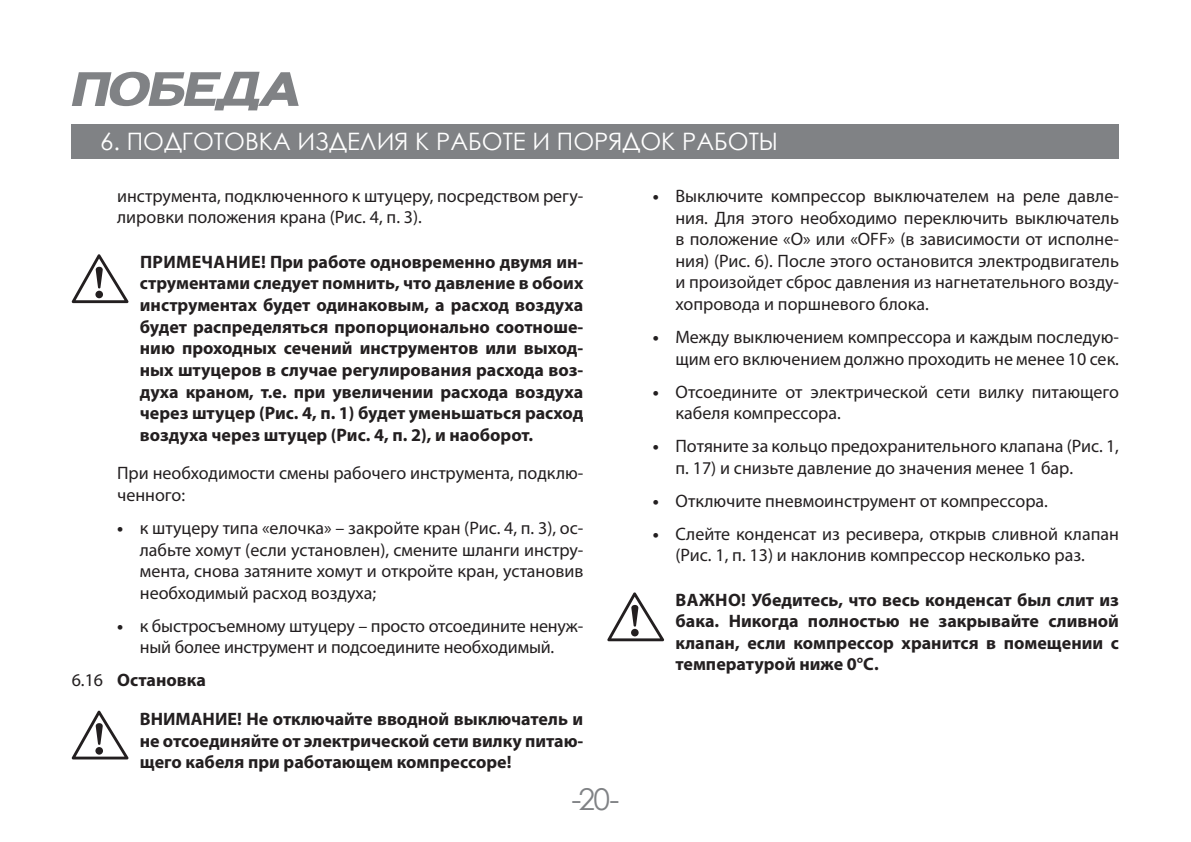
<style>
.page{position:relative;width:1191px;height:842px;background:#fff}
.page>*{position:absolute;margin:0;border:0;box-sizing:border-box;transform-origin:0 0}
.t1{font:30px "Century Gothic";color:#808285}
.t2{font:24px "Century Gothic";color:#fff}
.t3{font:18px/21.6px "Myriad Pro";color:#231f20}
.t4{font:700 18px/21.6px "Myriad Pro";color:#231f20;text-align:justify}
.s1{font-weight:700}
.s2{font-weight:400}
</style>
<div class="page">
<svg style="left:72px;top:72px;width:226px;height:38px"></svg>
<svg style="left:71px;top:254px;width:58px;height:49px"></svg>
<svg style="left:71px;top:710px;width:58px;height:49px"></svg>
<svg style="left:607px;top:592px;width:57px;height:49px"></svg>
<div style="left:72px;top:124px;width:1046px;height:34px;background:#808285"></div>
<h2 class="t2" style="left:100px;top:125px;width:679px">6. ПОДГОТОВКА ИЗДЕЛИЯ К РАБОТЕ И ПОРЯДОК РАБОТЫ</h2>
<p class="t3" style="left:117px;top:186px;width:467px">инструмента, подключенного к штуцеру, посредством регу&shy;лировки положения крана (Рис. 4, п. 3).</p>
<p class="t4" style="left:140px;top:251px;width:445px">ПРИМЕЧАНИЕ! При работе одновременно двумя ин&shy;струментами следует помнить, что давление в обоих инструментах будет одинаковым, а расход воздуха будет распределяться пропорционально соотноше&shy;нию проходных сечений инструментов или выход&shy;ных штуцеров в случае регулирования расхода воз&shy;духа краном, т.е. при увеличении расхода воздуха через штуцер (Рис. 4, п. 1) будет уменьшаться расход воздуха через штуцер (Рис. 4, п. 2), и наоборот.</p>
<p class="t3" style="left:117px;top:463px;width:467px">При необходимости смены рабочего инструмента, подклю&shy;ченного:</p>
<p class="t3" style="left:140px;top:517px;width:445px;text-align:justify;text-indent:-23px"><span class="s1">•</span> к штуцеру типа «елочка» – закройте кран (Рис. 4, п. 3), ос&shy;лабьте хомут (если установлен), смените шланги инстру&shy;мента, снова затяните хомут и откройте кран, установив необходимый расход воздуха;</p>
<p class="t3" style="left:117px;top:615px;width:467px;text-align:center"><span class="s1">•</span> к быстросъемному штуцеру – просто отсоедините ненуж&shy;ный более инструмент и подсоедините необходимый.</p>
<p class="t4" style="left:140px;top:661px;width:445px;line-height:38.6px;text-indent:-68px"><span class="s2">6.16</span> Остановка<br>ВНИМАНИЕ! Не отключайте вводной выключатель и</p>
<p class="t4" style="left:140px;top:730px;width:445px">не отсоединяйте от электрической сети вилку питаю&shy;щего кабеля при работающем компрессоре!</p>
<h1 class="t1" style="left:571px;top:781px;width:50px">-20-</h1>
<p class="t3" style="left:675px;top:186px;width:445px;text-align:justify;text-indent:-23px"><span class="s1">•</span> Выключите компрессор выключателем на реле давле&shy;ния. Для этого необходимо переключить выключатель в положение «О» или «OFF» (в зависимости от исполне&shy;ния) (Рис. 6). После этого остановится электродвигатель и произойдет сброс давления из нагнетательного возду&shy;хопровода и поршневого блока.</p>
<p class="t3" style="left:652px;top:327px;width:467px;text-align:right"><span class="s1">•</span> Между выключением компрессора и каждым последую&shy;щим его включением должно проходить не менее 10 сек.</p>
<p class="t3" style="left:675px;top:381px;width:445px;text-indent:-23px"><span class="s1">•</span> Отсоедините от электрической сети вилку питающего кабеля компрессора.</p>
<p class="t3" style="left:675px;top:436px;width:445px;text-indent:-23px"><span class="s1">•</span> Потяните за кольцо предохранительного клапана (Рис. 1, п. 17) и снизьте давление до значения менее 1 бар.</p>
<p class="t3" style="left:652px;top:490px;width:397px"><span class="s1">•</span> Отключите пневмоинструмент от компрессора.</p>
<p class="t3" style="left:675px;top:523px;width:445px;text-indent:-23px"><span class="s1">•</span> Слейте конденсат из ресивера, открыв сливной клапан (Рис. 1, п. 13) и наклонив компрессор несколько раз.</p>
<p class="t4" style="left:675px;top:589px;width:445px">ВАЖНО! Убедитесь, что весь конденсат был слит из бака. Никогда полностью не закрывайте сливной клапан, если компрессор хранится в помещении с температурой ниже 0°С.</p>
</div>
